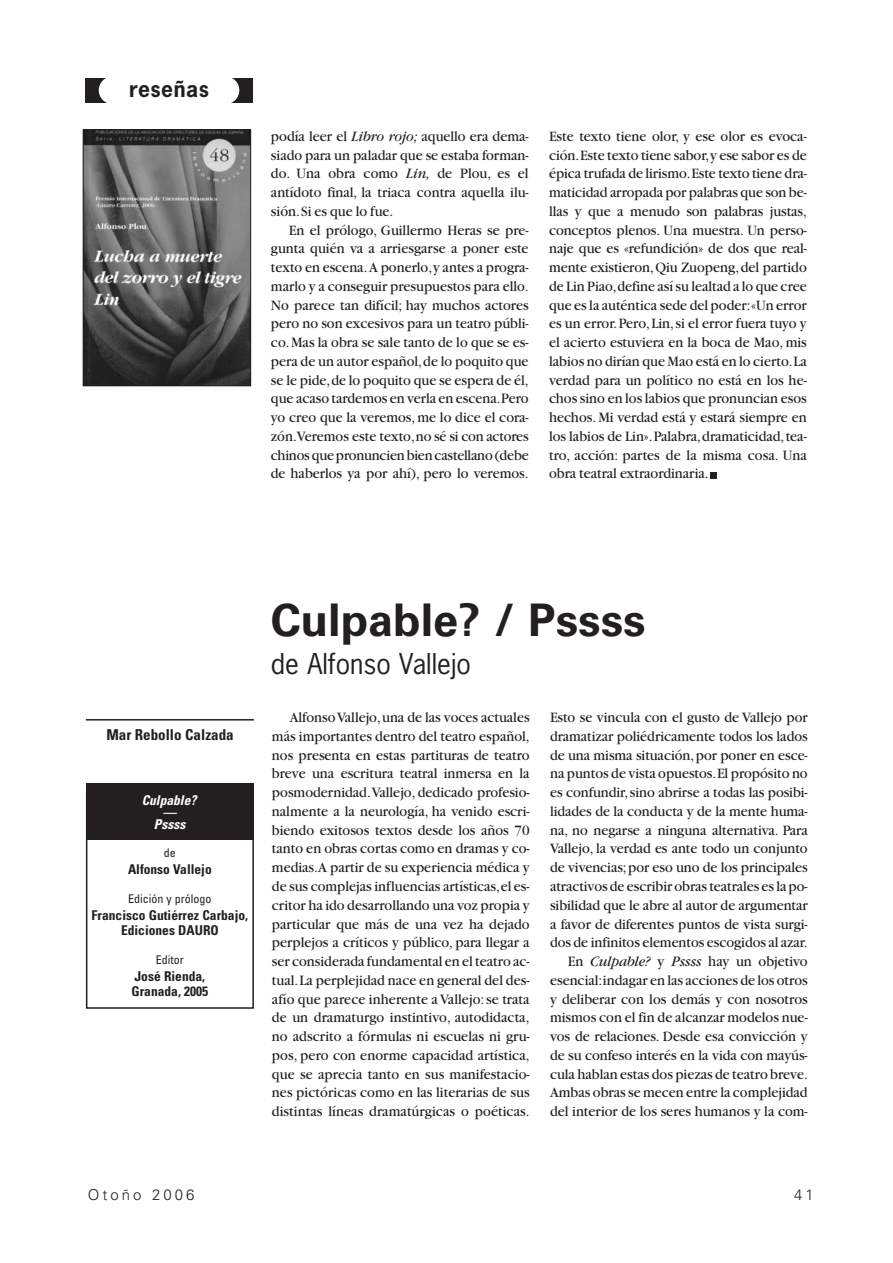
<style>
.page{position:relative;width:893px;height:1263px;background:#fff}
.page>*{position:absolute;margin:0;border:0;box-sizing:border-box;transform-origin:0 0}
.t1{font:700 45px "Univers";color:#231f20}
.t2{font:27px "News Gothic";color:#231f20}
.t3{font:700 21px "News Gothic";letter-spacing:.025em;color:#231f20}
.t4{font:15px/18.8px "Garamond";color:#231f20;text-align:justify;scale:.95 1}
.t5{font:700 condensed 15px "Univers";color:#231f20}
.t6{font:300 15px "Univers";letter-spacing:.2em;color:#231f20}
.t7{font:700 condensed 13.5px/15px "Univers";color:#231f20;text-align:center}
.t8{font:italic 700 condensed 13.5px/12px "Univers";color:#fff;text-align:center}
.t9{font:condensed 12px "Univers";color:#231f20}
.s1{font-style:italic}
</style>
<div class="page">
<div style="left:85px;top:78px;width:168px;height:25px;background:#231f20"></div>
<div style="left:99px;top:76px;width:140px;height:28px;background:#fff;border-radius:14px"></div>
<div style="left:710px;top:472px;width:7px;height:6px;background:#231f20"></div>
<img style="left:85px;top:132px;width:164px;height:252px">
<div style="left:83px;top:130px;width:168px;height:256px;border:1px solid #231f20"></div>
<hr style="left:86px;top:719px;width:168px;height:1px;background:#231f20">
<div style="left:86px;top:783px;width:168px;height:56px;background:#231f20"></div>
<div style="left:86px;top:792px;width:168px;height:217px;border:2px solid #231f20"></div>
<h3 class="t3" style="left:129px;top:81px;width:81px">reseñas</h3>
<p class="t4" style="left:271px;top:128px;width:273px">podía leer el <span class="s1">Libro rojo;</span> aquello era dema&shy;siado para un paladar que se estaba forman&shy;do. Una obra como <span class="s1">Lin,</span> de Plou, es el antídoto final, la triaca contra aquella ilu&shy;sión.Si es que lo fue.</p>
<p class="t4" style="left:271px;top:222px;width:273px;text-indent:18px">En el prólogo, Guillermo Heras se pre&shy;gunta quién va a arriesgarse a poner este texto en escena.A ponerlo,y antes a progra&shy;marlo y a conseguir presupuestos para ello.<br>No parece tan difícil; hay muchos actores pero no son excesivos para un teatro públi&shy;co.Mas la obra se sale tanto de lo que se es&shy;pera de un autor español,de lo poquito que se le pide,de lo poquito que se espera de él, que acaso tardemos en verla en escena.Pero yo creo que la veremos, me lo dice el cora&shy;zón.Veremos este texto,no sé si con actores chinos que pronuncien bien castellano (debe de haberlos ya por ahí), pero lo veremos.</p>
<p class="t4" style="left:549px;top:128px;width:273px">Este texto tiene olor, y ese olor es evoca&shy;ción.Este texto tiene sabor,y ese sabor es de épica trufada de lirismo.Este texto tiene dra&shy;maticidad arropada por palabras que son be&shy;llas y que a menudo son palabras justas, conceptos plenos. Una muestra. Un perso&shy;naje que es «refundición» de dos que real&shy;mente existieron,Qiu Zuopeng,del partido de Lin Piao,define así su lealtad a lo que cree que es la auténtica sede del poder:«Un error es un error.Pero,Lin,si el error fuera tuyo y el acierto estuviera en la boca de Mao, mis labios no dirían que Mao está en lo cierto.La verdad para un político no está en los he&shy;chos sino en los labios que pronuncian esos hechos. Mi verdad está y estará siempre en los labios de Lin».Palabra,dramaticidad,tea&shy;tro, acción: partes de la misma cosa. Una obra teatral extraordinaria.</p>
<p class="t5" style="left:106px;top:729px;width:129px">Mar Rebollo Calzada</p>
<p class="t8" style="left:142px;top:795px;width:59px">Culpable? —<br>Pssss</p>
<p class="t9" style="left:164px;top:848px;width:13px">de</p>
<p class="t7" style="left:128px;top:863px;width:85px">Alfonso Vallejo</p>
<p class="t9" style="left:128px;top:894px;width:85px">Edición y prólogo</p>
<p class="t7" style="left:92px;top:909px;width:158px">Francisco Gutiérrez Carbajo,<br>Ediciones DAURO</p>
<p class="t9" style="left:156px;top:955px;width:29px">Editor</p>
<p class="t7" style="left:132px;top:970px;width:78px;text-align:left">José Rienda,<br>Granada, 2005</p>
<h1 class="t1" style="left:271px;top:604px;width:376px">Culpable? / Pssss</h1>
<h2 class="t2" style="left:271px;top:653px;width:202px">de Alfonso Vallejo</h2>
<p class="t4" style="left:272px;top:709px;width:273px;text-indent:18px">Alfonso Vallejo,una de las voces actuales más importantes dentro del teatro español, nos presenta en estas partituras de teatro breve una escritura teatral inmersa en la posmodernidad.Vallejo, dedicado profesio&shy;nalmente a la neurología, ha venido escri&shy;biendo exitosos textos desde los años 70 tanto en obras cortas como en dramas y co&shy;medias.A partir de su experiencia médica y de sus complejas influencias artísticas,el es&shy;critor ha ido desarrollando una voz propia y particular que más de una vez ha dejado perplejos a críticos y público, para llegar a ser considerada fundamental en el teatro ac&shy;tual.La perplejidad nace en general del des&shy;afío que parece inherente a Vallejo:se trata de un dramaturgo instintivo, autodidacta, no adscrito a fórmulas ni escuelas ni gru&shy;pos, pero con enorme capacidad artística, que se aprecia tanto en sus manifestacio&shy;nes pictóricas como en las literarias de sus distintas líneas dramatúrgicas o poéticas.</p>
<p class="t4" style="left:550px;top:709px;width:273px;text-align:right">Esto se vincula con el gusto de Vallejo por dramatizar poliédricamente todos los lados de una misma situación,por poner en esce&shy;na puntos de vista opuestos.El propósito no es confundir,sino abrirse a todas las posibi&shy;lidades de la conducta y de la mente huma&shy;na, no negarse a ninguna alternativa. Para Vallejo, la verdad es ante todo un conjunto de vivencias;por eso uno de los principales atractivos de escribir obras teatrales es la po&shy;sibilidad que le abre al autor de argumentar a favor de diferentes puntos de vista surgi&shy;dos de infinitos elementos escogidos al azar.<br>En <span class="s1">Culpable?</span> y <span class="s1">Pssss</span> hay un objetivo esencial:indagar en las acciones de los otros y deliberar con los demás y con nosotros mismos con el fin de alcanzar modelos nue&shy;vos de relaciones. Desde esa convicción y de su confeso interés en la vida con mayús&shy;cula hablan estas dos piezas de teatro breve.<br>Ambas obras se mecen entre la complejidad del interior de los seres humanos y la com-</p>
<p class="t6" style="left:88px;top:1189px;width:108px">Otoño 2006</p>
<p class="t6" style="left:794px;top:1189px;width:21px">41</p>
</div>
